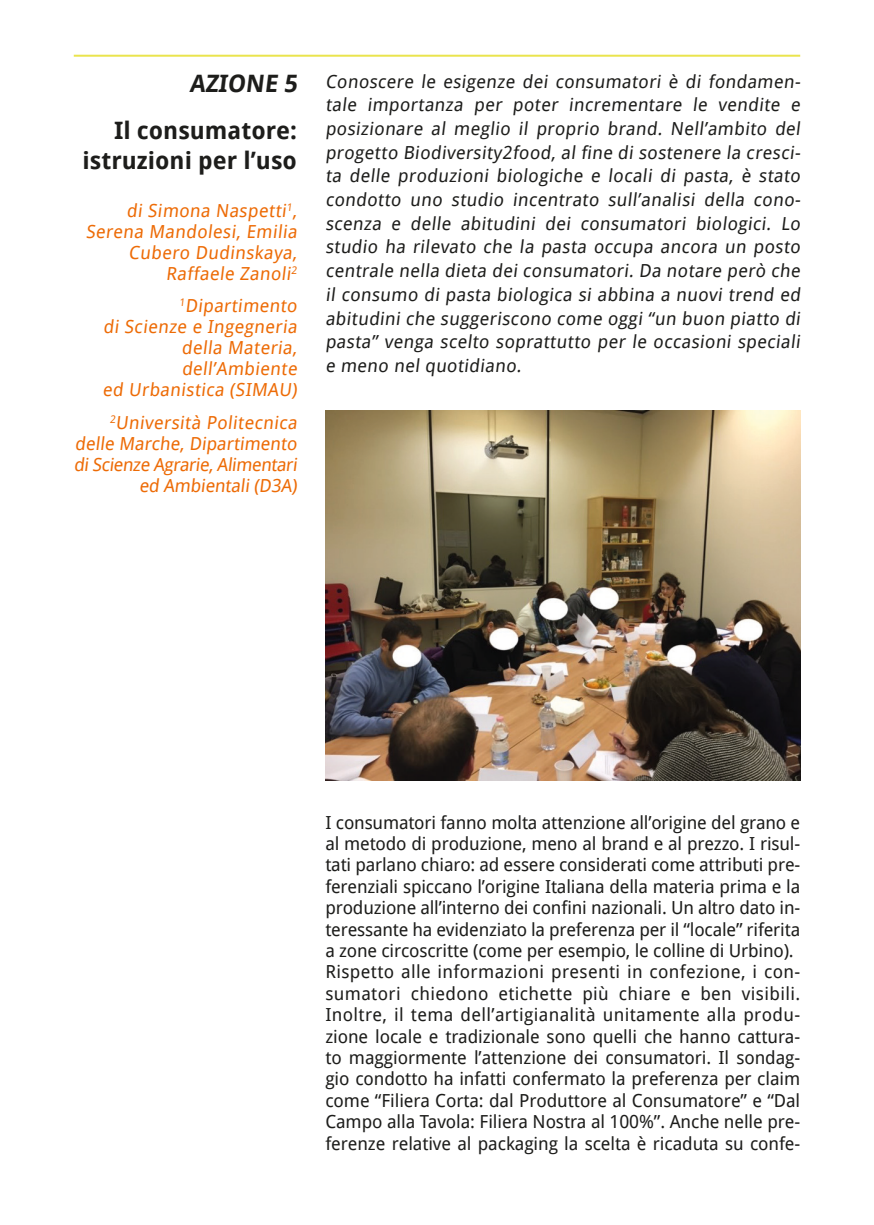
<style>
.page{position:relative;width:874px;height:1225px;background:#fff}
.page>*{position:absolute;margin:0;border:0;box-sizing:border-box;transform-origin:0 0}
.t1{font:700 24px/30px "Droid Sans";color:#1d1d1b;text-align:right}
.t2{font:18px/21.4px "Droid Sans";letter-spacing:-.005em;color:#1d1d1b;text-align:justify}
.t3{font:18px/21px "Droid Sans";color:#ed6b06;text-align:right}
</style>
<div class="page">
<hr style="left:74px;top:55px;width:725px;height:2px;background:#eae44d">
<img style="left:325px;top:410px;width:474px;height:370px">
<p class="t1" style="left:189px;top:68px;width:113px">AZIONE 5</p>
<p class="t1" style="left:83px;top:115px;width:216px">Il consumatore: istruzioni per l’uso</p>
<p class="t3" style="left:86px;top:199px;width:216px">di Simona Naspetti<sup>1</sup>,<br>Serena Mandolesi, Emilia<br>Cubero Dudinskaya,<br>Raffaele Zanoli<sup>2</sup></p>
<p class="t3" style="left:179px;top:295px;width:122px"><sup>1</sup>Dipartimento</p>
<p class="t3" style="left:103px;top:316px;width:198px">di Scienze e Ingegneria</p>
<p class="t3" style="left:181px;top:337px;width:120px;text-align:left">della Materia, dell’Ambiente</p>
<p class="t3" style="left:102px;top:379px;width:199px">ed Urbanistica (SIMAU)</p>
<p class="t3" style="left:110px;top:411px;width:191px"><sup>2</sup>Università Politecnica</p>
<p class="t3" style="left:74px;top:432px;width:227px">delle Marche, Dipartimento diScienze Agrarie,Alimentari ed Ambientali (D3A)</p>
<p class="t2" style="left:325px;top:69px;width:479px;line-height:23.6px">Conoscere le esigenze dei consumatori è di fondamen&shy;tale importanza per poter incrementare le vendite e posizionare al meglio il proprio brand. Nell’ambito del progetto Biodiversity2food, al fine di sostenere la cresci&shy;ta delle produzioni biologiche e locali di pasta, è stato condotto uno studio incentrato sull’analisi della cono&shy;scenza e delle abitudini dei consumatori biologici. Lo studio ha rilevato che la pasta occupa ancora un posto centrale nella dieta dei consumatori. Da notare però che il consumo di pasta biologica si abbina a nuovi trend ed abitudini che suggeriscono come oggi “un buon piatto di pasta” venga scelto soprattutto per le occasioni speciali e meno nel quotidiano.</p>
<p class="t2" style="left:325px;top:811px;width:476px">I consumatori fanno molta attenzione all’origine del grano e al metodo di produzione, meno al brand e al prezzo. I risul&shy;tati parlano chiaro: ad essere considerati come attributi pre&shy;ferenziali spiccano l’origine Italiana della materia prima e la produzione all’interno dei confini nazionali. Un altro dato in&shy;teressante ha evidenziato la preferenza per il “locale” riferita a zone circoscritte (come per esempio, le colline di Urbino).</p>
<p class="t2" style="left:325px;top:960px;width:476px">Rispetto alle informazioni presenti in confezione, i con&shy;sumatori chiedono etichette più chiare e ben visibili.<br>Inoltre, il tema dell’artigianalità unitamente alla produ&shy;zione locale e tradizionale sono quelli che hanno cattura&shy;to maggiormente l’attenzione dei consumatori. Il sondag&shy;gio condotto ha infatti confermato la preferenza per claim come “Filiera Corta: dal Produttore al Consumatore” e “Dal Campo alla Tavola: Filiera Nostra al 100%”. Anche nelle pre&shy;ferenze relative al packaging la scelta è ricaduta su confe-</p>
</div>
